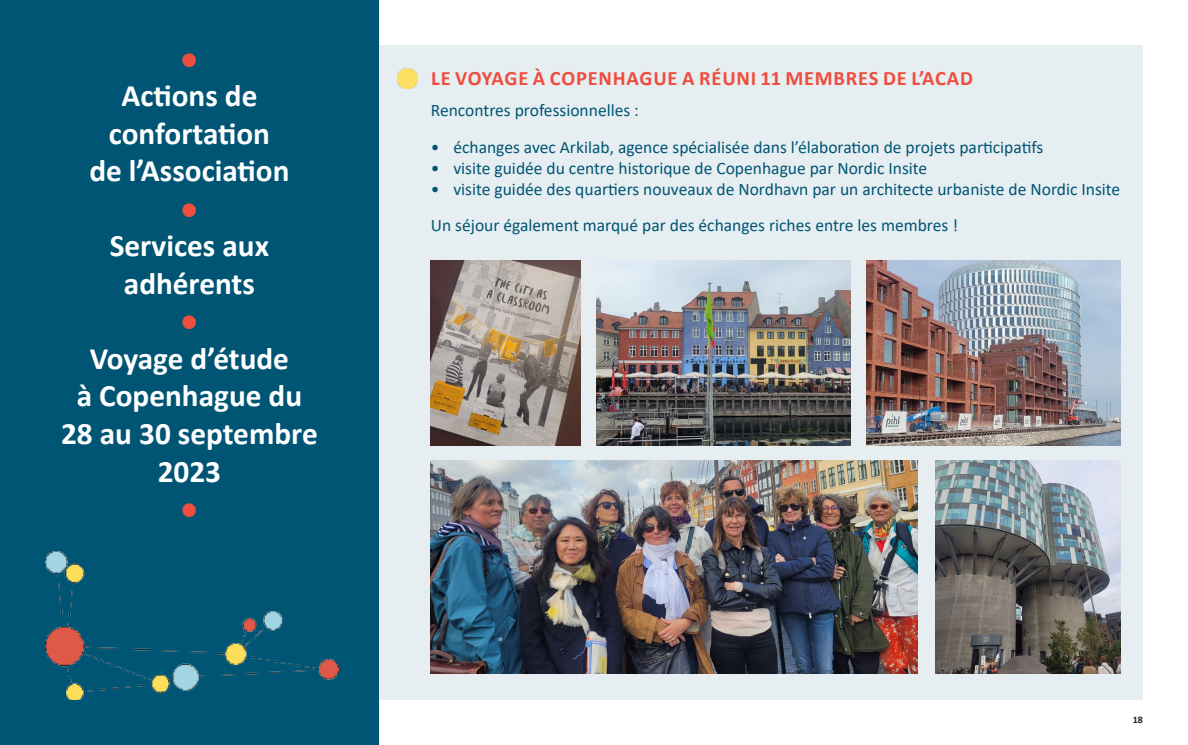
<style>
.page{position:relative;width:1188px;height:745px;background:#fff}
.page>*{position:absolute;margin:0;border:0;box-sizing:border-box;transform-origin:0 0}
.t1{font:700 31.25px/37.5px "Calibri";color:#fff;text-align:center}
.t2{font:31.25px "Calibri";color:#ef4d3d}
.t3{font:700 20.5px "Calibri";letter-spacing:.04em;color:#ef4d3d}
.t4{font:17.5px "Calibri";color:#005574}
.t5{font:700 10px "Calibri";color:#231f20}
.s1{font-weight:400;color:#ef4d3d}
</style>
<div class="page">
<div style="left:379px;top:45px;width:763px;height:654px;background:#e6eef1"></div>
<img style="left:866px;top:260px;width:254px;height:185px">
<img style="left:431px;top:460px;width:486px;height:212px">
<div style="left:0;top:0;width:379px;height:744px;background:#005574"></div>
<img style="left:431px;top:260px;width:149px;height:185px">
<img style="left:596px;top:260px;width:254px;height:185px">
<img style="left:935px;top:460px;width:185px;height:212px">
<img style="left:397px;top:68px;width:20px;height:21px">
<img style="left:45px;top:550px;width:293px;height:149px">
<p class="t1" style="left:89px;top:39px;width:202px"><span class="s1">●<br></span>Actions de confortation de l’Association</p>
<p class="t2" style="left:180px;top:186px;width:20px">●</p>
<p class="t1" style="left:110px;top:226px;width:161px">Services aux</p>
<p class="t1" style="left:124px;top:264px;width:132px">adhérents</p>
<p class="t2" style="left:180px;top:299px;width:20px">●</p>
<p class="t1" style="left:90px;top:339px;width:201px">Voyage d’étude</p>
<p class="t1" style="left:77px;top:376px;width:227px">à Copenhague du</p>
<p class="t1" style="left:61px;top:414px;width:258px">28 au 30 septembre<br>2023</p>
<p class="t2" style="left:180px;top:486px;width:20px">●</p>
<p class="t3" style="left:431px;top:64px;width:543px">LE VOYAGE À COPENHAGUE A RÉUNI 11 MEMBRES DE L’ACAD</p>
<p class="t4" style="left:431px;top:98px;width:209px">Rencontres professionnelles :</p>
<p class="t4" style="left:431px;top:134px;width:614px">• échanges avec Arkilab, agence spécialisée dans l’élaboration de projets participatifs</p>
<p class="t4" style="left:431px;top:155px;width:498px">• visite guidée du centre historique de Copenhague par Nordic Insite</p>
<p class="t4" style="left:431px;top:176px;width:690px">• visite guidée des quartiers nouveaux de Nordhavn par un architecte urbaniste de Nordic Insite</p>
<p class="t4" style="left:431px;top:212px;width:528px">Un séjour également marqué par des échanges riches entre les membres !</p>
<p class="t5" style="left:1132px;top:711px;width:12px">18</p>
</div>
